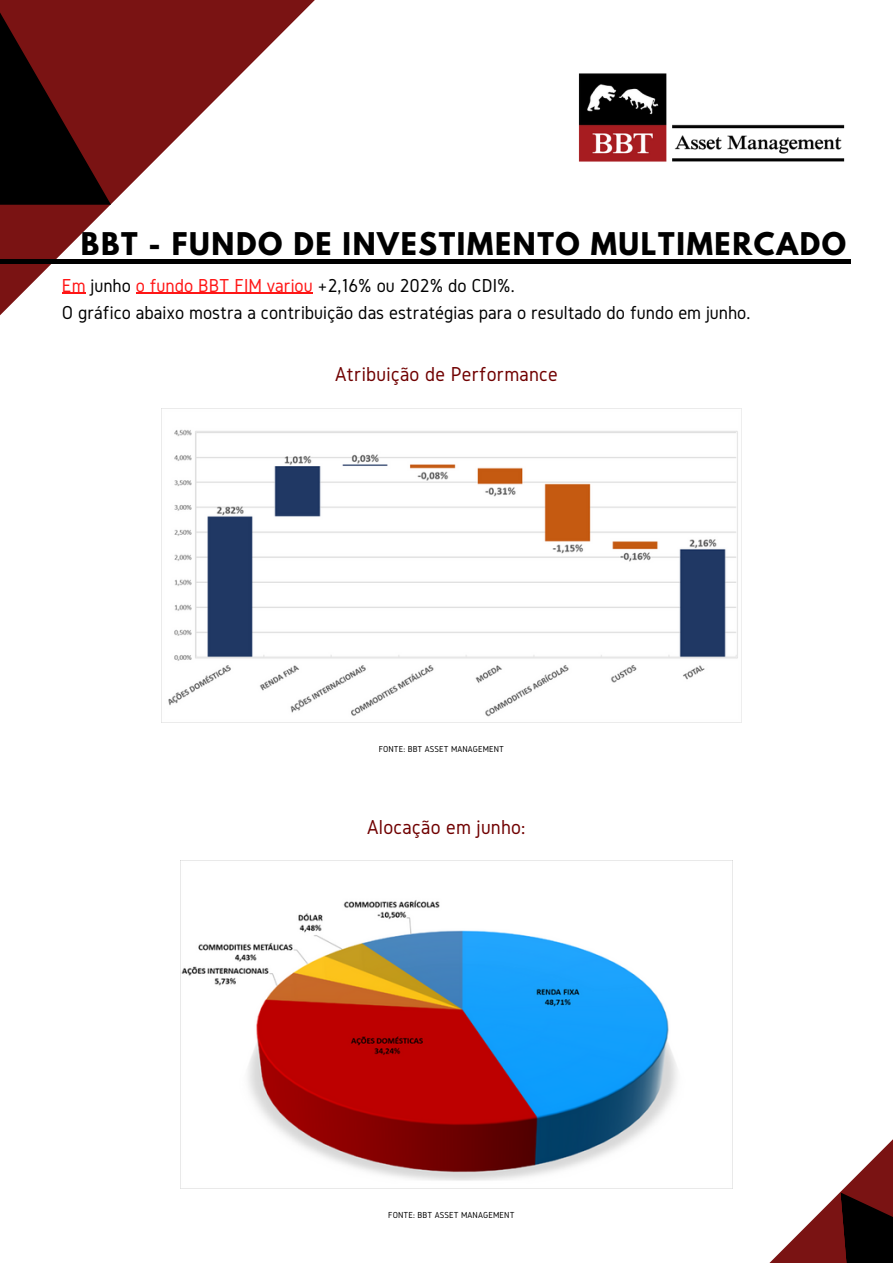
<style>
.page{position:relative;width:893px;height:1264px;background:#fff}
.page>*{position:absolute;margin:0;border:0;box-sizing:border-box;transform-origin:0 0}
.t1{font:700 27.75px "League Spartan";letter-spacing:.06em;color:#000}
.t2{font:21px "Gidole";letter-spacing:.01em;color:#700000}
.t3{font:19.5px "Gidole";color:#000}
.t4{font:9px "Gidole";letter-spacing:.01em;color:#000}
.s1{color:#ff1616}
</style>
<div class="page">
<svg style="left:0;top:0;width:315px;height:316px"></svg>
<svg style="left:0;top:0;width:111px;height:205px;fill:#7a1313"></svg>
<div style="left:0;top:259px;width:850px;height:5px;background:#000"></div>
<svg style="left:603px;top:1001px;width:289px;height:261px"></svg>
<svg style="left:840px;top:1192px;width:52px;height:70px"></svg>
<img style="left:578px;top:73px;width:267px;height:89px">
<img style="left:161px;top:408px;width:580px;height:314px">
<img style="left:180px;top:860px;width:552px;height:328px">
<svg style="left:62px;top:293px;width:24px;height:1px"></svg>
<hr style="left:136px;top:293px;width:177px;height:1px;background:#ff1616">
<p class="t1" style="left:81px;top:230px;width:766px">BBT - FUNDO DE INVESTIMENTO MULTIMERCADO</p>
<p class="t3" style="left:62px;top:274px;width:454px"><span class="s1">Em</span> junho <span class="s1">o fundo BBT FIM variou</span> +2,16% ou 202% do CDI%.</p>
<p class="t3" style="left:62px;top:301px;width:689px">O gráfico abaixo mostra a contribuição das estratégias para o resultado do fundo em junho.</p>
<p class="t2" style="left:335px;top:363px;width:224px">Atribuição de Performance</p>
<p class="t4" style="left:378px;top:744px;width:127px">FONTE: BBT ASSET MANAGEMENT</p>
<p class="t2" style="left:367px;top:815px;width:159px">Alocação em junho:</p>
<p class="t4" style="left:388px;top:1210px;width:128px">FONTE: BBT ASSET MANAGEMENT</p>
</div>
